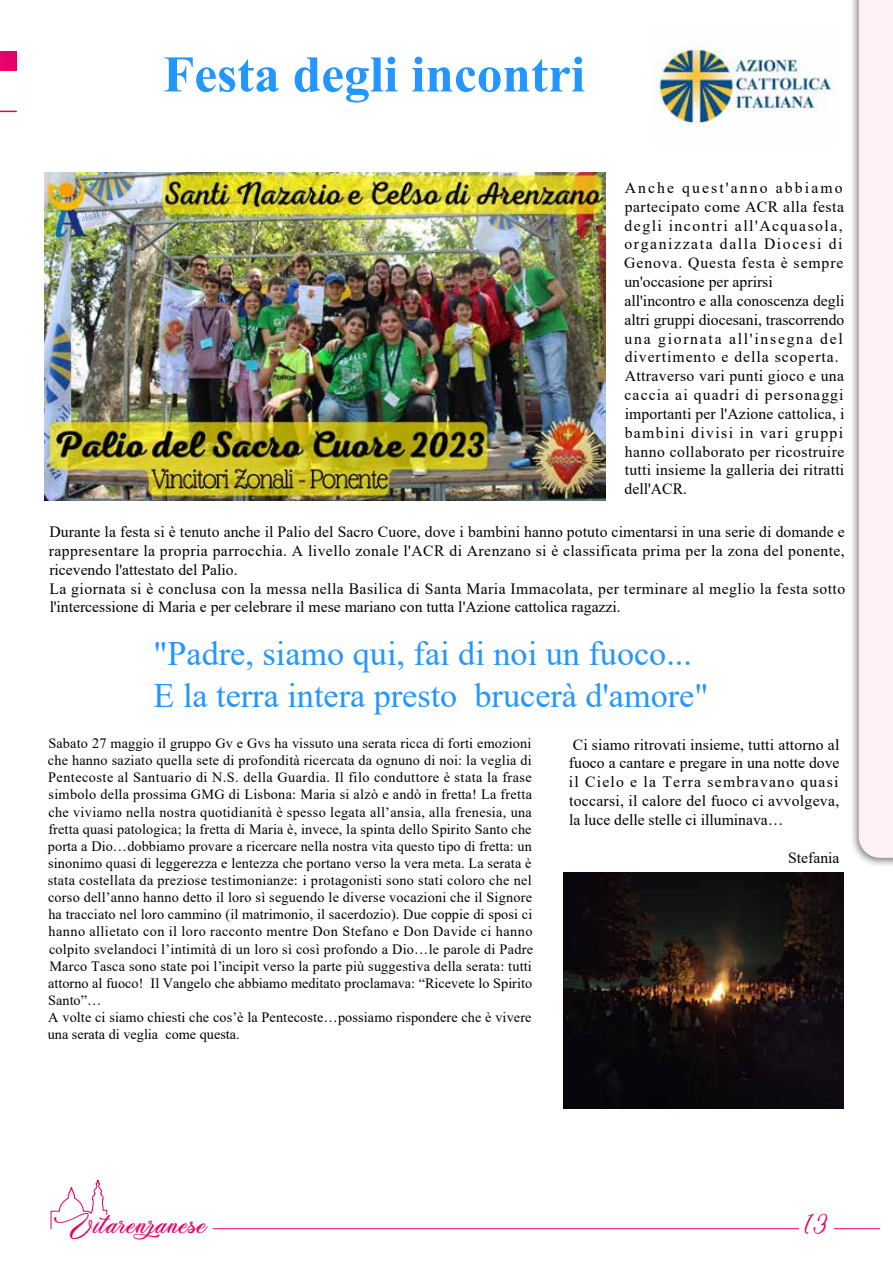
<style>
.page{position:relative;width:893px;height:1263px;background:#fff}
.page>*{position:absolute;margin:0;border:0;box-sizing:border-box;transform-origin:0 0}
.t1{font:700 51.3px "Times New Roman";color:#2496ff}
.t2{font:34.2px/41.1px "Times New Roman";color:#2496ff}
.t3{font:25.5px "Weather Sunday Personal Use";letter-spacing:.025em;color:#e60069;scale:1.1 1}
.t4{font:19.5px "Weather Sunday Personal Use";color:#e60069}
.t5{font:15.75px/18.9px "Times New Roman";letter-spacing:.025em;color:#000}
.t6{font:15.75px/18.9px "Times New Roman";letter-spacing:.005em;color:#000}
.t7{font:15.75px "Times New Roman";color:#000}
.t8{font:14.25px/17.1px "Times New Roman";letter-spacing:.015em;color:#000}
</style>
<div class="page">
<svg style="left:0;top:111px;width:16px;height:1px"></svg>
<div style="left:0;top:51px;width:16px;height:19px;background:#e6006b"></div>
<svg style="left:51px;top:1180px;width:56px;height:49px"></svg>
<hr style="left:213px;top:1228px;width:667px;height:1px;background:#e60069">
<div style="left:799px;top:1207px;width:34px;height:29px;background:#fff"></div>
<div style="left:849px;top:0;width:44px;height:868px;background:#000;opacity:.55"></div>
<div style="left:859px;top:0;width:34px;height:858px;background:#fdf1f5"></div>
<img style="left:44px;top:173px;width:562px;height:327px">
<img style="left:654px;top:43px;width:179px;height:87px">
<img style="left:564px;top:873px;width:279px;height:235px">
<h1 class="t1" style="left:163px;top:39px;width:424px">Festa degli incontri</h1>
<p class="t5" style="left:624px;top:178px;width:222px">Anche quest'anno abbiamo partecipato come ACR alla festa degli incontri all'Acquasola, organizzata dalla Diocesi di<br>Genova. Questa festa è sempre un'occasione per aprirsi all'incontro e alla conoscenza degli altri gruppi diocesani, trascorrendo una giornata all'insegna del divertimento e della scoperta.<br>Attraverso vari punti gioco e una caccia ai quadri di personaggi importanti per l'Azione cattolica, i bambini divisi in vari gruppi hanno collaborato per ricostruire tutti insieme la galleria dei ritratti dell'ACR.</p>
<p class="t6" style="left:49px;top:522px;width:798px">Durante la festa si è tenuto anche il Palio del Sacro Cuore, dove i bambini hanno potuto cimentarsi in una serie di domande e rappresentare la propria parrocchia. A livello zonale l'ACR di Arenzano si è classificata prima per la zona del ponente, ricevendo l'attestato del Palio.<br>La giornata si è conclusa con la messa nella Basilica di Santa Maria Immacolata, per terminare al meglio la festa sotto l'intercessione di Maria e per celebrare il mese mariano con tutta l'Azione cattolica ragazzi.</p>
<h2 class="t2" style="left:154px;top:632px;width:556px">"Padre, siamo qui, fai di noi un fuoco...<br>E la terra intera presto brucerà d'amore"</h2>
<p class="t8" style="left:48px;top:734px;width:487px">Sabato 27 maggio il gruppo Gv e Gvs ha vissuto una serata ricca di forti emozioni che hanno saziato quella sete di profondità ricercata da ognuno di noi: la veglia di Pentecoste al Santuario di N.S. della Guardia. Il filo conduttore è stata la frase simbolo della prossima GMG di Lisbona: Maria si alzò e andò in fretta! La fretta che viviamo nella nostra quotidianità è spesso legata all’ansia, alla frenesia, una fretta quasi patologica; la fretta di Maria è, invece, la spinta dello Spirito Santo che porta a Dio…dobbiamo provare a ricercare nella nostra vita questo tipo di fretta: un sinonimo quasi di leggerezza e lentezza che portano verso la vera meta. La serata è stata costellata da preziose testimonianze: i protagonisti sono stati coloro che nel corso dell’anno hanno detto il loro sì seguendo le diverse vocazioni che il Signore ha tracciato nel loro cammino (il matrimonio, il sacerdozio). Due coppie di sposi ci hanno allietato con il loro racconto mentre Don Stefano e Don Davide ci hanno colpito svelandoci l’intimità di un loro sì così profondo a Dio…le parole di Padre Marco Tasca sono state poi l’incipit verso la parte più suggestiva della serata: tutti attorno al fuoco! Il Vangelo che abbiamo meditato proclamava: “Ricevete lo Spirito Santo”…<br>A volte ci siamo chiesti che cos’è la Pentecoste…possiamo rispondere che è vivere una serata di veglia come questa.</p>
<p class="t5" style="left:569px;top:734px;width:272px;text-align:justify">Ci siamo ritrovati insieme, tutti attorno al fuoco a cantare e pregare in una notte dove il Cielo e la Terra sembravano quasi toccarsi, il calore del fuoco ci avvolgeva, la luce delle stelle ci illuminava…</p>
<p class="t7" style="left:788px;top:846px;width:53px">Stefania</p>
<h3 class="t3" style="left:54px;top:1209px;width:141px">Vitarenzanese</h3>
<h3 class="t4" style="left:805px;top:1210px;width:25px">13</h3>
</div>
